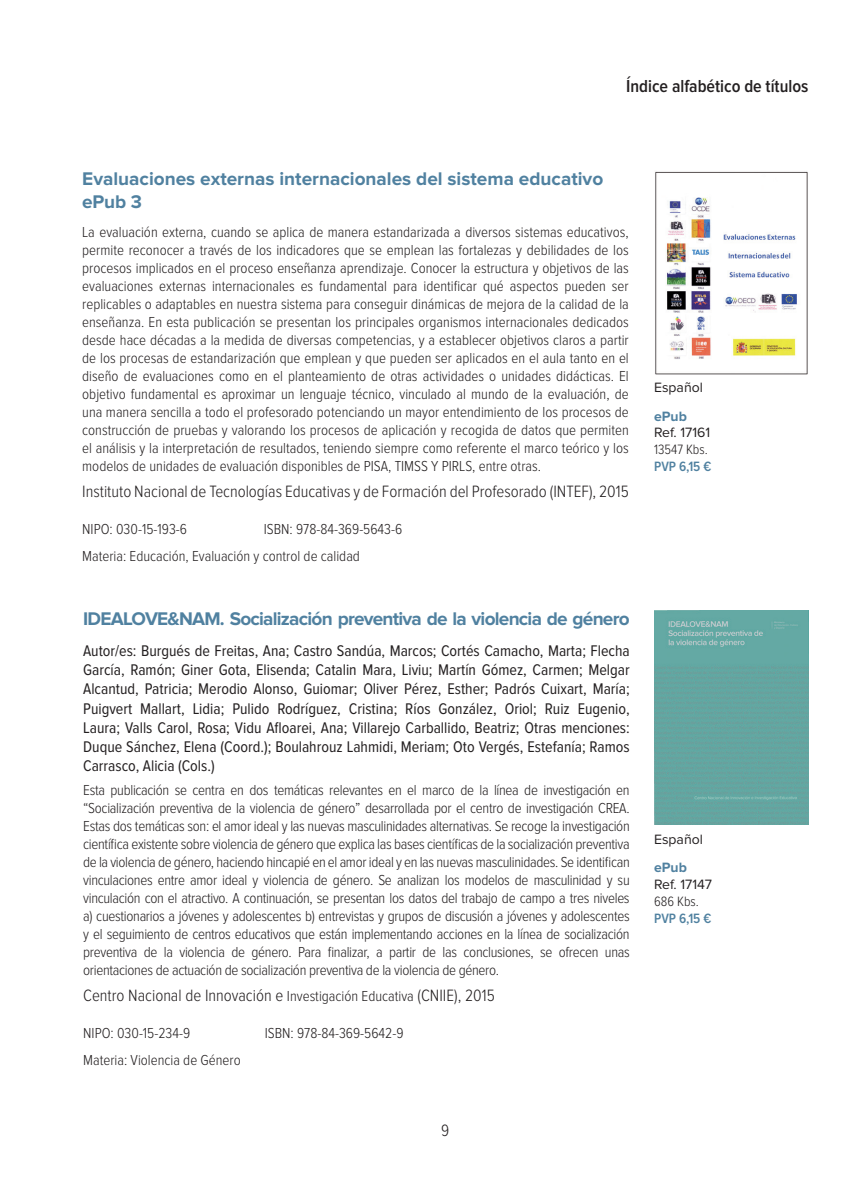
<style>
.page{position:relative;width:851px;height:1191px;background:#fff}
.page>*{position:absolute;margin:0;border:0;box-sizing:border-box;transform-origin:0 0}
._01-TÍTULO{font:700 19px "Proxima Nova";letter-spacing:-.01em;color:#5081a0}
._01-TÍTULO-2{font:700 19px "Proxima Nova";letter-spacing:-.04em;color:#5081a0}
.t1{font:600 18px "Proxima Nova Cond";color:#231f20}
._04-EDITOR{font:300 17px "Proxima Nova Cond";color:#231f20}
._02-AUTOR{font:16px/19.2px "Proxima Nova Cond";color:#231f20;text-align:justify}
._03-RESUMEN{font:300 15px/18px "Proxima Nova Cond";letter-spacing:-.01em;color:#231f20;text-align:justify}
._05-NIPO{font:300 15px "Proxima Nova Cond";color:#231f20}
._05_MATERIA{font:300 15px "Proxima Nova Cond";color:#231f20}
._06_REFERENCIA{font:14px "Proxima Nova";color:#231f20}
._06_OTROS{font:300 14px "Proxima Nova Cond";color:#231f20}
._03-RESUMEN-2{font:600 14px "Proxima Nova Cond";color:#5081a0}
._06_IDIOMA{font:14px "Proxima Nova";color:#231f20}
._06_SOPORTE{font:700 14px "Proxima Nova";color:#5081a0}
.s1{font-size:15px}
</style>
<div class="page">
<img style="left:655px;top:171px;width:153px;height:204px">
<img style="left:654px;top:610px;width:154px;height:214px">
<p class="t1" style="left:626px;top:78px;width:184px">Índice alfabético de títulos</p>
<p class="_01-TÍTULO" style="left:82px;top:170px;width:522px">Evaluaciones externas internacionales del sistema educativo</p>
<p class="_01-TÍTULO" style="left:82px;top:193px;width:61px">ePub 3</p>
<p class="_03-RESUMEN" style="left:82px;top:224px;width:548px">La evaluación externa, cuando se aplica de manera estandarizada a diversos sistemas educativos, permite reconocer a través de los indicadores que se emplean las fortalezas y debilidades de los procesos implicados en el proceso enseñanza aprendizaje. Conocer la estructura y objetivos de las evaluaciones externas internacionales es fundamental para identificar qué aspectos pueden ser replicables o adaptables en nuestra sistema para conseguir dinámicas de mejora de la calidad de la enseñanza. En esta publicación se presentan los principales organismos internacionales dedicados desde hace décadas a la medida de diversas competencias, y a establecer objetivos claros a partir de los procesas de estandarización que emplean y que pueden ser aplicados en el aula tanto en el diseño de evaluaciones como en el planteamiento de otras actividades o unidades didácticas. El objetivo fundamental es aproximar un lenguaje técnico, vinculado al mundo de la evaluación, de una manera sencilla a todo el profesorado potenciando un mayor entendimiento de los procesos de construcción de pruebas y valorando los procesos de aplicación y recogida de datos que permiten el análisis y la interpretación de resultados, teniendo siempre como referente el marco teórico y los modelos de unidades de evaluación disponibles de PISA, TIMSS Y PIRLS, entre otras.</p>
<p class="_04-EDITOR" style="left:82px;top:484px;width:548px">Instituto Nacional de Tecnologías Educativas y de Formación del Profesorado (INTEF), 2015</p>
<p class="_05-NIPO" style="left:82px;top:522px;width:106px">NIPO: 030-15-193-6</p>
<p class="_05-NIPO" style="left:264px;top:522px;width:140px">ISBN: 978-84-369-5643-6</p>
<p class="_05_MATERIA" style="left:82px;top:549px;width:279px">Materia: Educación, Evaluación y control de calidad</p>
<p class="_01-TÍTULO-2" style="left:83px;top:610px;width:548px">IDEALOVE&amp;NAM. Socialización preventiva de la violencia de género</p>
<p class="_02-AUTOR" style="left:83px;top:641px;width:548px">Autor/es: Burgués de Freitas, Ana; Castro Sandúa, Marcos; Cortés Camacho, Marta; Flecha García, Ramón; Giner Gota, Elisenda; Catalin Mara, Liviu; Martín Gómez, Carmen; Melgar Alcantud, Patricia; Merodio Alonso, Guiomar; Oliver Pérez, Esther; Padrós Cuixart, María; Puigvert Mallart, Lidia; Pulido Rodríguez, Cristina; Ríos González, Oriol; Ruiz Eugenio, Laura; Valls Carol, Rosa; Vidu Afloarei, Ana; Villarejo Carballido, Beatriz; Otras menciones:<br>Duque Sánchez, Elena (Coord.); Boulahrouz Lahmidi, Meriam; Oto Vergés, Estefanía; Ramos Carrasco, Alicia (Cols.)</p>
<p class="_03-RESUMEN" style="left:83px;top:781px;width:548px">Esta publicación se centra en dos temáticas relevantes en el marco de la línea de investigación en “Socialización preventiva de la violencia de género” desarrollada por el centro de investigación CREA.<br>Estas dos temáticas son: el amor ideal y las nuevas masculinidades alternativas. Se recoge la investigación científica existente sobre violencia de género que explica las bases científicas de la socialización preventiva de la violencia de género, haciendo hincapié en el amor ideal y en las nuevas masculinidades. Se identifican vinculaciones entre amor ideal y violencia de género. Se analizan los modelos de masculinidad y su vinculación con el atractivo. A continuación, se presentan los datos del trabajo de campo a tres niveles a) cuestionarios a jóvenes y adolescentes b) entrevistas y grupos de discusión a jóvenes y adolescentes y el seguimiento de centros educativos que están implementando acciones en la línea de socialización preventiva de la violencia de género. Para finalizar, a partir de las conclusiones, se ofrecen unas orientaciones de actuación de socialización preventiva de la violencia de género.</p>
<p class="_04-EDITOR" style="left:83px;top:987px;width:413px">Centro Nacional de Innovación e <span class="s1">Investigación Educativa</span> (CNIIE), 2015</p>
<p class="_05-NIPO" style="left:83px;top:1026px;width:108px">NIPO: 030-15-234-9</p>
<p class="_05-NIPO" style="left:265px;top:1026px;width:140px">ISBN: 978-84-369-5642-9</p>
<p class="_05_MATERIA" style="left:83px;top:1053px;width:159px">Materia: Violencia de Género</p>
<p class="_04-EDITOR" style="left:441px;top:1122px;width:10px">9</p>
<p class="_06_IDIOMA" style="left:654px;top:381px;width:50px">Español</p>
<p class="_06_SOPORTE" style="left:654px;top:409px;width:34px">ePub</p>
<p class="_06_REFERENCIA" style="left:654px;top:426px;width:57px">Ref. 17161</p>
<p class="_06_OTROS" style="left:654px;top:443px;width:55px">13547 Kbs.</p>
<p class="_03-RESUMEN-2" style="left:654px;top:460px;width:59px">PVP 6,15 €</p>
<p class="_06_IDIOMA" style="left:654px;top:833px;width:50px">Español</p>
<p class="_06_SOPORTE" style="left:654px;top:861px;width:34px">ePub</p>
<p class="_06_REFERENCIA" style="left:654px;top:878px;width:59px">Ref. 17147</p>
<p class="_06_OTROS" style="left:654px;top:894px;width:46px">686 Kbs.</p>
<p class="_03-RESUMEN-2" style="left:654px;top:911px;width:59px">PVP 6,15 €</p>
</div>
